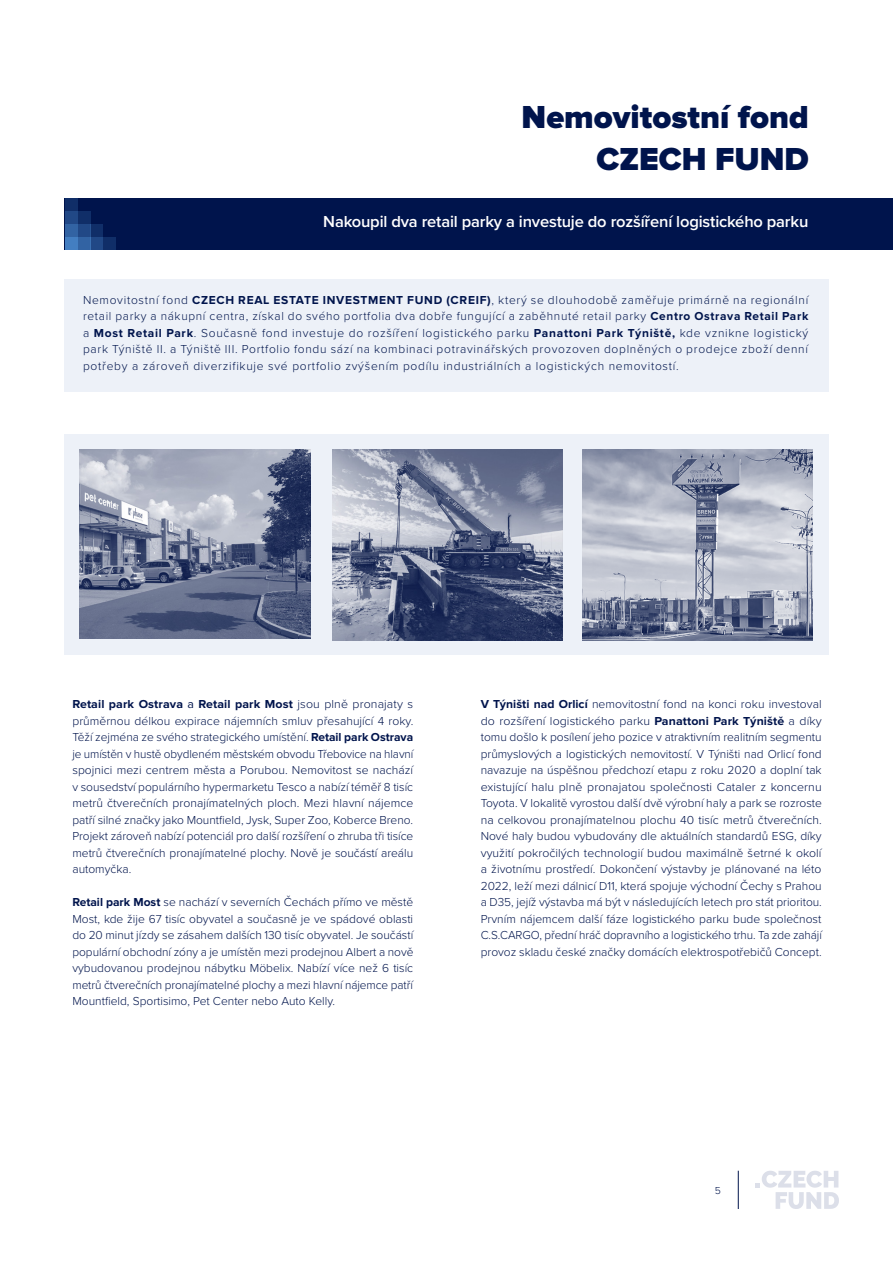
<style>
.page{position:relative;width:893px;height:1263px;background:#fff}
.page>*{position:absolute;margin:0;border:0;box-sizing:border-box;transform-origin:0 0}
.t1{font:900 33px "Proxima Nova";color:#00144c}
.t2{font:600 16.5px "Proxima Nova";letter-spacing:-.01em;color:#fff}
.t3{font:300 12px/16.5px "Proxima Nova";color:#00144c;text-align:justify}
.t4{font:300 10.5px "Proxima Nova";color:#00144c}
.s1{font-weight:700}
.s2{font-weight:400}
</style>
<div class="page">
<svg style="left:755px;top:1171px;width:84px;height:38px"></svg>
<hr style="left:738px;top:1171px;width:1px;height:38px;background:#00144c">
<div style="left:64px;top:435px;width:765px;height:220px;background:#edf1f8"></div>
<div style="left:64px;top:279px;width:765px;height:112px;background:#edf1f8"></div>
<img style="left:332px;top:450px;width:230px;height:190px">
<img style="left:80px;top:449px;width:230px;height:189px">
<img style="left:582px;top:450px;width:230px;height:191px">
<div style="left:64px;top:198px;width:829px;height:51px;background:#00144c"></div>
<div style="left:65px;top:211px;width:13px;height:13px;background:#214886"></div>
<div style="left:65px;top:237px;width:13px;height:12px;background:#437ec1"></div>
<div style="left:91px;top:237px;width:12px;height:12px;background:#214886"></div>
<div style="left:78px;top:224px;width:13px;height:13px;background:#214886"></div>
<div style="left:65px;top:224px;width:13px;height:13px;background:#3263a3"></div>
<div style="left:78px;top:211px;width:13px;height:13px;background:#102e68"></div>
<div style="left:91px;top:224px;width:12px;height:13px;background:#102e68"></div>
<div style="left:65px;top:198px;width:13px;height:13px;background:#102e68"></div>
<div style="left:78px;top:237px;width:13px;height:12px;background:#3263a3"></div>
<div style="left:103px;top:237px;width:13px;height:12px;background:#102e68"></div>
<p class="t1" style="left:522px;top:98px;width:289px">Nemovitostní fond</p>
<p class="t1" style="left:596px;top:140px;width:214px">CZECH FUND</p>
<p class="t2" style="left:323px;top:209px;width:487px">Nakoupil dva retail parky a investuje do rozšíření logistického parku</p>
<p class="t3" style="left:83px;top:291px;width:727px">Nemovitostní fond <span class="s1">CZECH REAL ESTATE INVESTMENT FUND (CREIF)</span>, který se dlouhodobě zaměřuje primárně na regionální retail parky a nákupní centra, získal do svého portfolia dva dobře fungující a zaběhnuté retail parky <span class="s1">Centro Ostrava Retail Park </span>a <span class="s1">Most Retail Park</span>. Současně fond investuje do rozšíření logistického parku <span class="s1">Panattoni Park Týniště,</span> kde vznikne logistický park Týniště II. a Týniště III. Portfolio fondu sází na kombinaci potravinářských provozoven doplněných o prodejce zboží denní potřeby a zároveň diverzifikuje své portfolio zvýšením podílu industriálních a logistických nemovitostí.</p>
<p class="t3" style="left:72px;top:695px;width:342px"><span class="s1">Retail park Ostrava</span> <span class="s2">a</span> <span class="s1">Retail park Most</span> jsou plně pronajaty s průměrnou délkou expirace nájemních smluv přesahující 4 roky.<br>Těží zejména ze svého strategického umístění. <span class="s1">Retail park Ostrava </span>je umístěn v hustě obydleném městském obvodu Třebovice na hlavní spojnici mezi centrem města a Porubou. Nemovitost se nachází v sousedství populárního hypermarketu Tesco a nabízí téměř 8 tisíc metrů čtverečních pronajímatelných ploch. Mezi hlavní nájemce patří silné značky jako Mountfield, Jysk, Super Zoo, Koberce Breno.<br>Projekt zároveň nabízí potenciál pro další rozšíření o zhruba tři tisíce metrů čtverečních pronajímatelné plochy. Nově je součástí areálu automyčka.</p>
<p class="t3" style="left:72px;top:893px;width:343px"><span class="s1">Retail park Most</span> se nachází v severních Čechách přímo ve městě Most, kde žije 67 tisíc obyvatel a současně je ve spádové oblasti do 20 minut jízdy se zásahem dalších 130 tisíc obyvatel. Je součástí populární obchodní zóny a je umístěn mezi prodejnou Albert a nově vybudovanou prodejnou nábytku Möbelix. Nabízí více než 6 tisíc metrů čtverečních pronajímatelné plochy a mezi hlavní nájemce patří Mountfield, Sportisimo, Pet Center nebo Auto Kelly.</p>
<p class="t3" style="left:481px;top:695px;width:343px"><span class="s1">V Týništi nad Orlicí</span> nemovitostní fond na konci roku investoval do rozšíření logistického parku <span class="s1">Panattoni Park Týniště</span> a díky tomu došlo k posílení jeho pozice v atraktivním realitním segmentu průmyslových a logistických nemovitostí. V Týništi nad Orlicí fond navazuje na úspěšnou předchozí etapu z roku 2020 a doplní tak existující halu plně pronajatou společnosti Cataler z koncernu Toyota. V lokalitě vyrostou další dvě výrobní haly a park se rozroste na celkovou pronajímatelnou plochu 40 tisíc metrů čtverečních.<br>Nové haly budou vybudovány dle aktuálních standardů ESG, díky využití pokročilých technologií budou maximálně šetrné k okolí a životnímu prostředí. Dokončení výstavby je plánované na léto 2022, leží mezi dálnicí D11, která spojuje východní Čechy s Prahou a D35, jejíž výstavba má být v následujících letech pro stát prioritou.<br>Prvním nájemcem další fáze logistického parku bude společnost C.S.CARGO, přední hráč dopravního a logistického trhu. Ta zde zahájí provoz skladu české značky domácích elektrospotřebičů Concept.</p>
<p class="t4" style="left:715px;top:1183px;width:8px">5</p>
</div>
